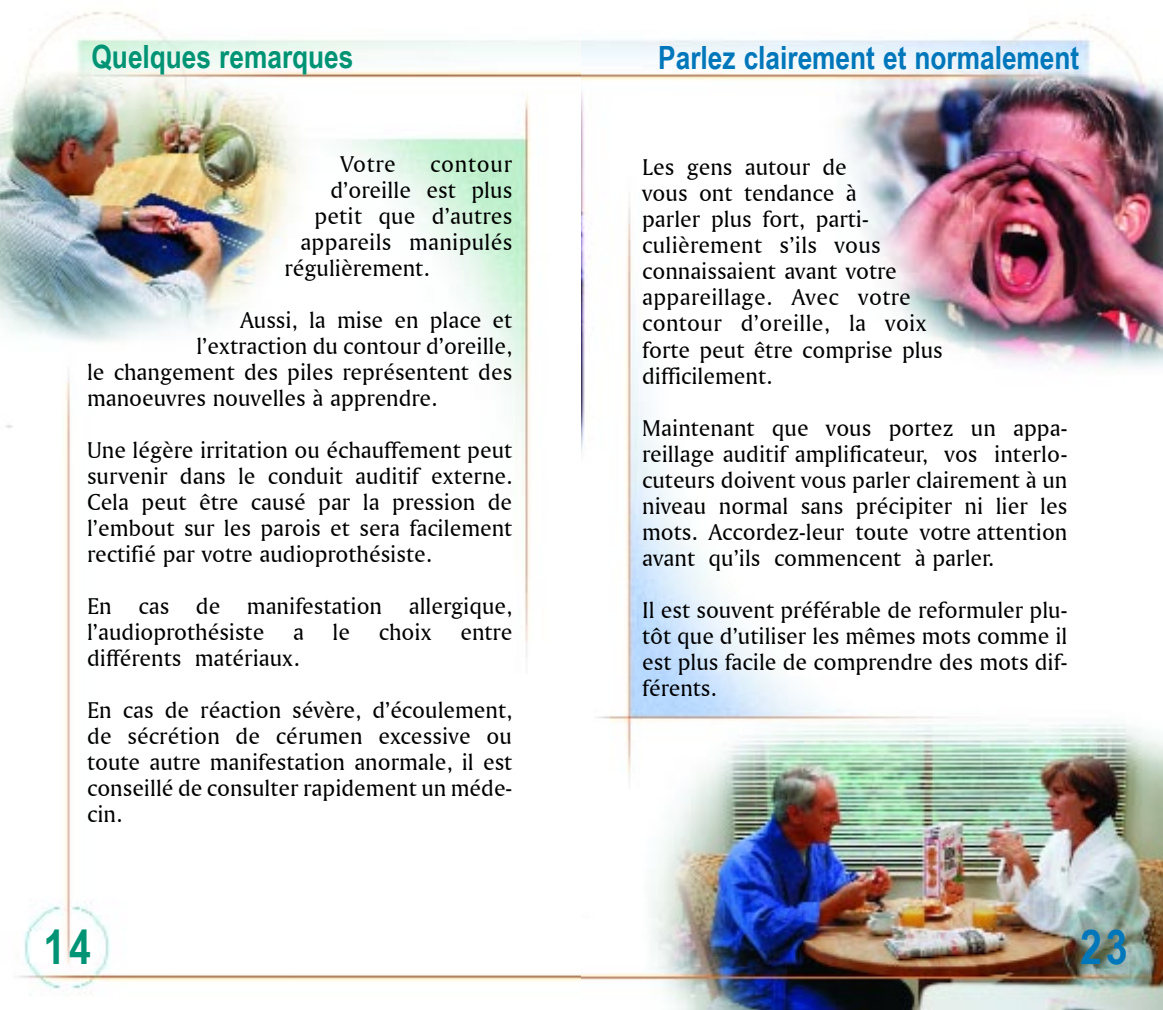
<style>
.page{position:relative;width:1163px;height:1010px;background:#fff}
.page>*{position:absolute;margin:0;border:0;box-sizing:border-box;transform-origin:0 0}
.t1{font:700 48px "Arial Narrow";color:#009475}
.t2{font:700 48px "Arial Narrow";color:#07b}
.t3{font:700 32px "Arial Narrow";color:#07b}
.t4{font:700 32px "Arial Narrow";color:#009475}
.t5{font:24px/26px "Amerigo BT Roman A";color:#000;text-align:justify}
.t6{font:24px "Amerigo BT Roman A";letter-spacing:.03em;color:#000}
</style>
<div class="page">
<img style="left:0;top:11px;width:581px;height:984px">
<img style="left:581px;top:21px;width:581px;height:988px">
<h2 class="t4" style="left:91px;top:32px;width:263px">Quelques remarques</h2>
<p class="t5" style="left:340px;top:150px;width:57px">Votre</p>
<p class="t6" style="left:430px;top:149px;width:84px">contour</p>
<p class="t5" style="left:330px;top:176px;width:183px">d’oreille est plus</p>
<p class="t5" style="left:314px;top:202px;width:199px">petit que d’autres</p>
<p class="t5" style="left:300px;top:228px;width:213px">appareils manipulés</p>
<p class="t5" style="left:284px;top:254px;width:147px">régulièrement.</p>
<p class="t5" style="left:240px;top:306px;width:273px">Aussi, la mise en place et</p>
<p class="t5" style="left:196px;top:332px;width:317px">l’extraction du contour d’oreille,</p>
<p class="t5" style="left:87px;top:358px;width:426px">le changement des piles représentent des</p>
<p class="t5" style="left:87px;top:384px;width:352px">manoeuvres nouvelles à apprendre.</p>
<p class="t5" style="left:87px;top:436px;width:426px">Une légère irritation ou échauffement peut survenir dans le conduit auditif externe.<br>Cela peut être causé par la pression de l’embout sur les parois et sera facilement rectifié par votre audioprothésiste.</p>
<p class="t5" style="left:87px;top:592px;width:426px">En cas de manifestation allergique, l’audioprothésiste a le choix entre différents matériaux.</p>
<p class="t5" style="left:87px;top:696px;width:426px">En cas de réaction sévère, d’écoulement, de sécrétion de cérumen excessive ou toute autre manifestation anormale, il est conseillé de consulter rapidement un méde&shy;cin.</p>
<h2 class="t3" style="left:658px;top:33px;width:422px">Parlez clairement et normalement</h2>
<p class="t5" style="left:642px;top:154px;width:302px;text-align:left">Les gens autour de<br>vous ont tendance à<br>parler plus fort, parti&shy;culièrement s’ils vous connaissaient avant votre appareillage. Avec votre contour d’oreille, la voix forte peut être comprise plus difficilement.</p>
<p class="t5" style="left:642px;top:414px;width:426px">Maintenant que vous portez un appa&shy;reillage auditif amplificateur, vos interlo&shy;cuteurs doivent vous parler clairement à un niveau normal sans précipiter ni lier les mots. Accordez-leur toute votre attention avant qu’ils commencent à parler.</p>
<p class="t5" style="left:642px;top:596px;width:426px">Il est souvent préférable de reformuler plu&shy;tôt que d’utiliser les mêmes mots comme il est plus facile de comprendre des mots dif&shy;férents.</p>
<h1 class="t1" style="left:44px;top:910px;width:49px">14</h1>
<h1 class="t2" style="left:1080px;top:910px;width:49px">23</h1>
</div>
